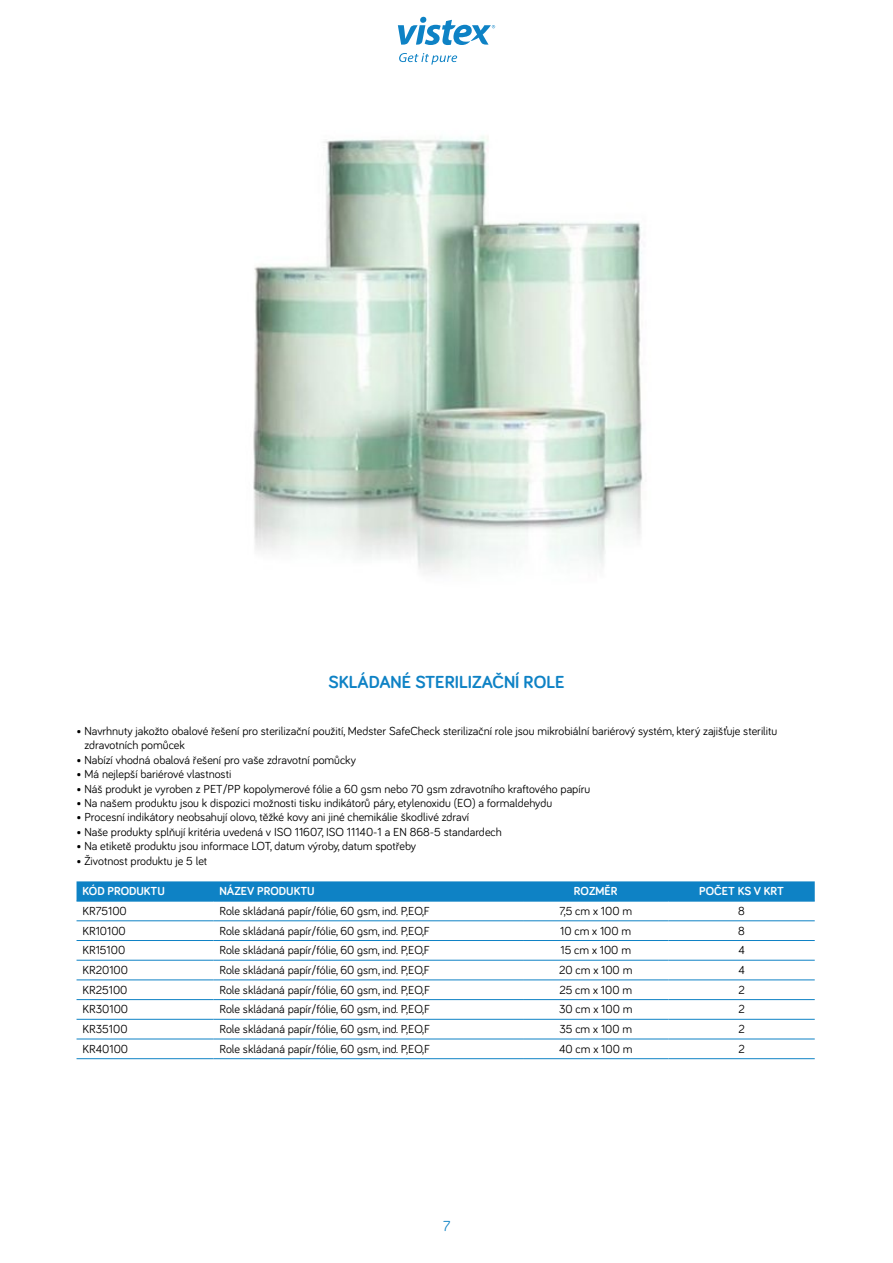
<style>
.page{position:relative;width:893px;height:1263px;background:#fff}
.page>*{position:absolute;margin:0;border:0;box-sizing:border-box;transform-origin:0 0}
.t1{font:700 18px "Bariol";color:#0e82c5}
.t2{font:15px "Bariol";color:#0e82c5}
.t3{font:12px/14.4px "Bariol";color:#000}
.t4{font:700 12px "Bariol";color:#fff}
</style>
<div class="page">
<svg style="left:398px;top:17px;width:97px;height:28px"></svg>
<svg style="left:399px;top:53px;width:58px;height:12px"></svg>
<div style="left:77px;top:881px;width:738px;height:20px;background:#0e82c5"></div>
<hr style="left:77px;top:901px;width:136px;height:1px;background:#0e82c5">
<hr style="left:213px;top:901px;width:310px;height:1px;background:#0e82c5">
<hr style="left:523px;top:901px;width:145px;height:1px;background:#0e82c5">
<hr style="left:668px;top:901px;width:147px;height:1px;background:#0e82c5">
<hr style="left:77px;top:920px;width:136px;height:1px;background:#0e82c5">
<hr style="left:213px;top:920px;width:310px;height:1px;background:#0e82c5">
<hr style="left:523px;top:920px;width:145px;height:1px;background:#0e82c5">
<hr style="left:668px;top:920px;width:147px;height:1px;background:#0e82c5">
<hr style="left:77px;top:940px;width:136px;height:1px;background:#0e82c5">
<hr style="left:213px;top:940px;width:310px;height:1px;background:#0e82c5">
<hr style="left:523px;top:940px;width:145px;height:1px;background:#0e82c5">
<hr style="left:668px;top:940px;width:147px;height:1px;background:#0e82c5">
<hr style="left:77px;top:960px;width:136px;height:1px;background:#0e82c5">
<hr style="left:213px;top:960px;width:310px;height:1px;background:#0e82c5">
<hr style="left:523px;top:960px;width:145px;height:1px;background:#0e82c5">
<hr style="left:668px;top:960px;width:147px;height:1px;background:#0e82c5">
<hr style="left:77px;top:980px;width:136px;height:1px;background:#0e82c5">
<hr style="left:213px;top:980px;width:310px;height:1px;background:#0e82c5">
<hr style="left:523px;top:980px;width:145px;height:1px;background:#0e82c5">
<hr style="left:668px;top:980px;width:147px;height:1px;background:#0e82c5">
<hr style="left:77px;top:999px;width:136px;height:1px;background:#0e82c5">
<hr style="left:213px;top:999px;width:310px;height:1px;background:#0e82c5">
<hr style="left:523px;top:999px;width:145px;height:1px;background:#0e82c5">
<hr style="left:668px;top:999px;width:147px;height:1px;background:#0e82c5">
<hr style="left:77px;top:1019px;width:136px;height:1px;background:#0e82c5">
<hr style="left:213px;top:1019px;width:310px;height:1px;background:#0e82c5">
<hr style="left:523px;top:1019px;width:145px;height:1px;background:#0e82c5">
<hr style="left:668px;top:1019px;width:147px;height:1px;background:#0e82c5">
<hr style="left:77px;top:1039px;width:136px;height:1px;background:#0e82c5">
<hr style="left:213px;top:1039px;width:310px;height:1px;background:#0e82c5">
<hr style="left:523px;top:1039px;width:145px;height:1px;background:#0e82c5">
<hr style="left:668px;top:1039px;width:147px;height:1px;background:#0e82c5">
<hr style="left:77px;top:1058px;width:136px;height:1px;background:#0e82c5">
<hr style="left:213px;top:1058px;width:310px;height:1px;background:#0e82c5">
<hr style="left:523px;top:1058px;width:145px;height:1px;background:#0e82c5">
<hr style="left:668px;top:1058px;width:147px;height:1px;background:#0e82c5">
<img style="left:253px;top:136px;width:390px;height:436px">
<h1 class="t1" style="left:328px;top:670px;width:238px">SKLÁDANÉ STERILIZAČNÍ ROLE</h1>
<p class="t3" style="left:84px;top:723px;width:694px;text-indent:-8px">• Navrhnuty jakožto obalové řešení pro sterilizační použití, Medster SafeCheck sterilizační role jsou mikrobiální bariérový systém, který zajišťuje sterilitu zdravotních pomůcek</p>
<p class="t3" style="left:77px;top:752px;width:281px">• Nabízí vhodná obalová řešení pro vaše zdravotní pomůcky</p>
<p class="t3" style="left:77px;top:766px;width:156px">• Má nejlepší bariérové vlastnosti</p>
<p class="t3" style="left:77px;top:781px;width:515px">• Náš produkt je vyroben z PET/PP kopolymerové fólie a 60 gsm nebo 70 gsm zdravotního kraftového papíru</p>
<p class="t3" style="left:77px;top:795px;width:477px">• Na našem produktu jsou k dispozici možnosti tisku indikátorů páry, etylenoxidu (EO) a formaldehydu</p>
<p class="t3" style="left:77px;top:810px;width:394px">• Procesní indikátory neobsahují olovo, těžké kovy ani jiné chemikálie škodlivé zdraví</p>
<p class="t3" style="left:77px;top:824px;width:427px">• Naše produkty splňují kritéria uvedená v ISO 11607, ISO 11140-1 a EN 868-5 standardech</p>
<p class="t3" style="left:77px;top:838px;width:341px">• Na etiketě produktu jsou informace LOT, datum výroby, datum spotřeby</p>
<p class="t3" style="left:77px;top:853px;width:132px">• Životnost produktu je 5 let</p>
<p class="t4" style="left:83px;top:883px;width:84px">KÓD PRODUKTU</p>
<p class="t4" style="left:219px;top:883px;width:97px">NÁZEV PRODUKTU</p>
<p class="t4" style="left:574px;top:883px;width:45px">ROZMĚR</p>
<p class="t4" style="left:699px;top:883px;width:86px">POČET KS V KRT</p>
<p class="t3" style="left:83px;top:903px;width:46px">KR75100</p>
<p class="t3" style="left:219px;top:903px;width:212px">Role skládaná papír/fólie, 60 gsm, ind. P,EO,F</p>
<p class="t3" style="left:559px;top:903px;width:74px">7,5 cm x 100 m</p>
<p class="t3" style="left:738px;top:903px;width:8px">8</p>
<p class="t3" style="left:83px;top:923px;width:45px">KR10100</p>
<p class="t3" style="left:219px;top:923px;width:212px">Role skládaná papír/fólie, 60 gsm, ind. P,EO,F</p>
<p class="t3" style="left:560px;top:923px;width:73px">10 cm x 100 m</p>
<p class="t3" style="left:738px;top:923px;width:8px">8</p>
<p class="t3" style="left:83px;top:942px;width:44px">KR15100</p>
<p class="t3" style="left:219px;top:942px;width:212px">Role skládaná papír/fólie, 60 gsm, ind. P,EO,F</p>
<p class="t3" style="left:560px;top:942px;width:72px">15 cm x 100 m</p>
<p class="t3" style="left:738px;top:942px;width:8px">4</p>
<p class="t3" style="left:83px;top:962px;width:47px">KR20100</p>
<p class="t3" style="left:219px;top:962px;width:212px">Role skládaná papír/fólie, 60 gsm, ind. P,EO,F</p>
<p class="t3" style="left:559px;top:962px;width:75px">20 cm x 100 m</p>
<p class="t3" style="left:738px;top:962px;width:8px">4</p>
<p class="t3" style="left:83px;top:982px;width:46px">KR25100</p>
<p class="t3" style="left:219px;top:982px;width:212px">Role skládaná papír/fólie, 60 gsm, ind. P,EO,F</p>
<p class="t3" style="left:559px;top:982px;width:74px">25 cm x 100 m</p>
<p class="t3" style="left:738px;top:982px;width:8px">2</p>
<p class="t3" style="left:83px;top:1001px;width:47px">KR30100</p>
<p class="t3" style="left:219px;top:1001px;width:212px">Role skládaná papír/fólie, 60 gsm, ind. P,EO,F</p>
<p class="t3" style="left:559px;top:1001px;width:75px">30 cm x 100 m</p>
<p class="t3" style="left:738px;top:1001px;width:8px">2</p>
<p class="t3" style="left:83px;top:1021px;width:47px">KR35100</p>
<p class="t3" style="left:219px;top:1021px;width:212px">Role skládaná papír/fólie, 60 gsm, ind. P,EO,F</p>
<p class="t3" style="left:559px;top:1021px;width:74px">35 cm x 100 m</p>
<p class="t3" style="left:738px;top:1021px;width:8px">2</p>
<p class="t3" style="left:83px;top:1041px;width:47px">KR40100</p>
<p class="t3" style="left:219px;top:1041px;width:212px">Role skládaná papír/fólie, 60 gsm, ind. P,EO,F</p>
<p class="t3" style="left:559px;top:1041px;width:75px">40 cm x 100 m</p>
<p class="t3" style="left:738px;top:1041px;width:8px">2</p>
<p class="t2" style="left:443px;top:1215px;width:9px">7</p>
</div>
